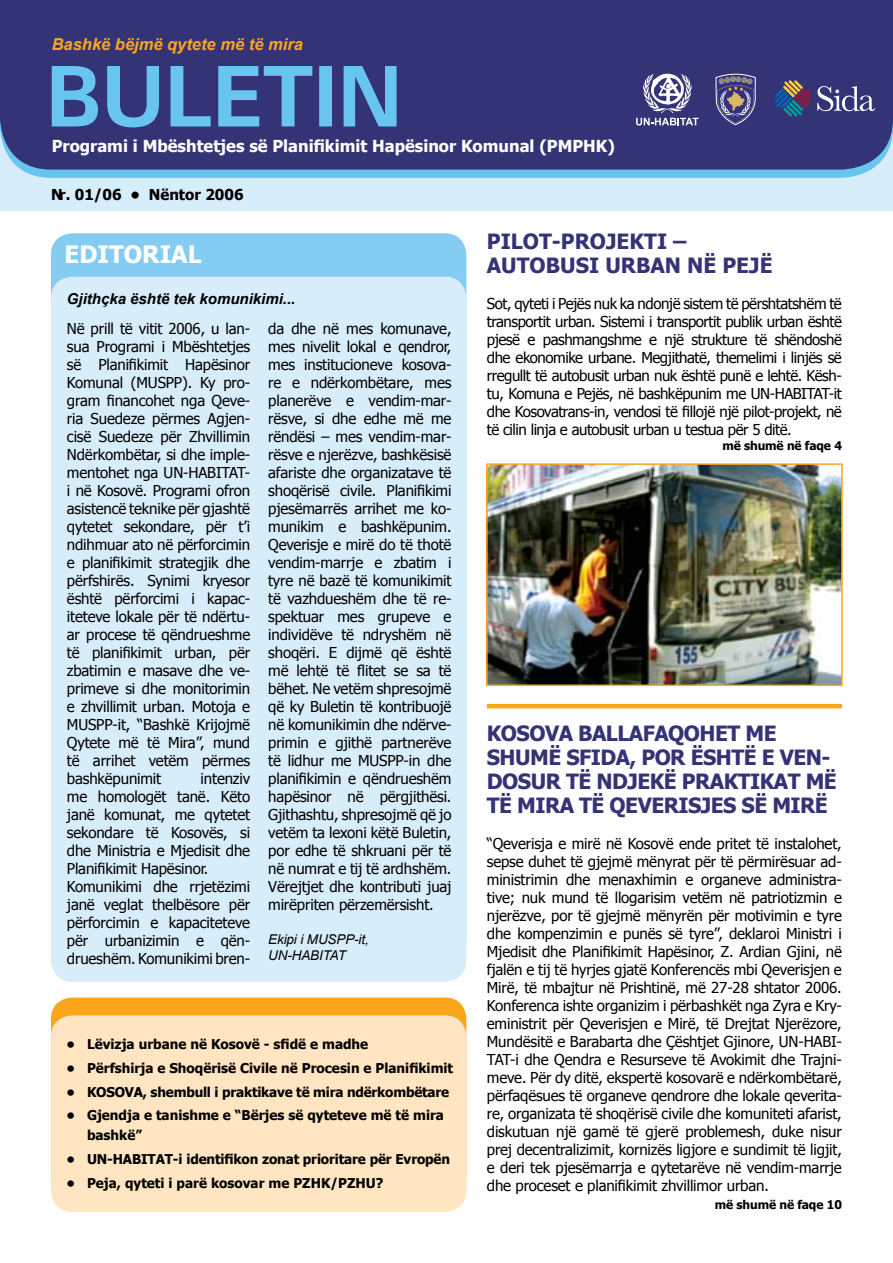
<style>
.page{position:relative;width:893px;height:1263px;background:#fff}
.page>*{position:absolute;margin:0;border:0;box-sizing:border-box;transform-origin:0 0}
.t1{font:700 24px "Tahoma";color:#fff}
.t2{font:700 21px/24px "Tahoma";letter-spacing:-.025em;color:#333376}
.t3{font:700 21px/24px "Tahoma";color:#333376}
.t4{font:700 16.5px "Tahoma";color:#fff}
.t5{font:italic 700 16.5px "Arial";color:#faa61a}
.t6{font:15px/18px "Tahoma";letter-spacing:-.01em;color:#000;text-align:justify}
.t7{font:italic 700 15px "Arial";color:#000}
.t8{font:700 15px "Tahoma";color:#000}
.t9{font:700 13.5px/19.5px "Tahoma";color:#000}
.t10{font:italic 13.5px/16.2px "Arial";letter-spacing:-.01em;color:#000}
.t11{font:700 12px "Tahoma";color:#000}
</style>
<div class="page">
<div style="left:51px;top:997px;width:415px;height:200px;background:#faa61a;border-radius:21px"></div>
<div style="left:51px;top:1015px;width:415px;height:197px;background:#ffe5c1;border-radius:21px"></div>
<div style="left:51px;top:233px;width:415px;height:726px;background:#84ccf1;border-radius:21px"></div>
<div style="left:51px;top:277px;width:415px;height:705px;background:#d8edfa;border-radius:21px"></div>
<div style="left:0;top:0;width:893px;height:211px;background:#d8edfa"></div>
<svg style="left:22px;top:170px;width:848px;height:8px;background:#6bc6f0"></svg>
<div style="left:0;top:0;width:893px;height:170px;background:#333376"></div>
<svg style="left:636px;top:74px;width:62px;height:51px;background:#7676a3"></svg>
<img style="left:489px;top:466px;width:351px;height:217px">
<div style="left:486px;top:463px;width:357px;height:223px;border:2px solid #faa61a"></div>
<svg style="left:715px;top:73px;width:41px;height:53px;background:#646189"></svg>
<svg style="left:775px;top:80px;width:36px;height:37px"></svg>
<svg style="left:817px;top:86px;width:58px;height:25px"></svg>
<hr style="left:487px;top:704px;width:355px;height:4px;background:#faa61a">
<svg style="left:52px;top:66px;width:345px;height:61px;background:#4c79b1"></svg>
<p class="t5" style="left:52px;top:33px;width:253px">Bashkë bëjmë qytete më të mira</p>
<p class="t4" style="left:52px;top:134px;width:565px">Programi i Mbështetjes së Planifikimit Hapësinor Komunal (PMPHK)</p>
<p class="t8" style="left:51px;top:184px;width:194px">Nr. 01/06 • Nëntor 2006</p>
<h1 class="t1" style="left:65px;top:238px;width:138px">Editorial</h1>
<h2 class="t3" style="left:487px;top:228px;width:287px">Pilot-Projekti –<br>Autobusi Urban në Pejë</h2>
<p class="t6" style="left:487px;top:294px;width:357px">Sot, qyteti i Pejës nuk ka ndonjë sistem të përshtatshëm të transportit urban. Sistemi i transportit publik urban është pjesë e pashmangshme e një strukture të shëndoshë dhe ekonomike urbane. Megjithatë, themelimi i linjës së rregullt të autobusit urban nuk është punë e lehtë. Kësh&shy;tu, Komuna e Pejës, në bashkëpunim me UN-HABITAT-it dhe Kosovatrans-in, vendosi të fillojë një pilot-projekt, në të cilin linja e autobusit urban u testua për 5 ditë.</p>
<p class="t11" style="left:722px;top:437px;width:121px">më shumë në faqe 4</p>
<p class="t7" style="left:67px;top:288px;width:230px">Gjithçka është tek komunikimi...</p>
<p class="t6" style="left:268px;top:318px;width:185px">da dhe në mes komunave, mes nivelit lokal e qendror, mes institucioneve kosova&shy;re e ndërkombëtare, mes planerëve e vendim-mar&shy;rësve, si dhe edhe më me rëndësi – mes vendim-mar&shy;rësve e njerëzve, bashkësisë afariste dhe organizatave të shoqërisë civile. Planifikimi pjesëmarrës arrihet me ko&shy;munikim e bashkëpunim.<br>Qeverisje e mirë do të thotë vendim-marrje e zbatim i tyre në bazë të komunikimit të vazhdueshëm dhe të re&shy;spektuar mes grupeve e individëve të ndryshëm në shoqëri. E dijmë që është më lehtë të flitet se sa të bëhet. Ne vetëm shpresojmë që ky Buletin të kontribuojë në komunikimin dhe ndërve&shy;primin e gjithë partnerëve të lidhur me MUSPP-in dhe planifikimin e qëndrueshëm hapësinor në përgjithësi.<br>Gjithashtu, shpresojmë që jo vetëm ta lexoni këtë Buletin, por edhe të shkruani për të në numrat e tij të ardhshëm.<br>Vërejtjet dhe kontributi juaj mirëpriten përzemërsisht.</p>
<p class="t10" style="left:268px;top:931px;width:102px">Ekipi i MUSPP-it,<br>UN-HABITAT</p>
<p class="t6" style="left:67px;top:318px;width:185px">Në prill të vitit 2006, u lan&shy;sua Programi i Mbështetjes së Planifikimit Hapësinor Komunal (MUSPP). Ky pro&shy;gram financohet nga Qeve&shy;ria Suedeze përmes Agjen&shy;cisë Suedeze për Zhvillimin Ndërkombëtar, si dhe imple&shy;mentohet nga UN-HABITAT&shy;i në Kosovë. Programi ofron asistencë teknike për gjashtë qytetet sekondare, për t’i ndihmuar ato në përforcimin e planifikimit strategjik dhe përfshirës. Synimi kryesor është përforcimi i kapac&shy;iteteve lokale për të ndërtu&shy;ar procese të qëndrueshme të planifikimit urban, për zbatimin e masave dhe ve&shy;primeve si dhe monitorimin e zhvillimit urban. Motoja e MUSPP-it, “Bashkë Krijojmë Qytete më të Mira”, mund të arrihet vetëm përmes bashkëpunimit</p>
<h2 class="t2" style="left:487px;top:720px;width:351px">Kosova ballafaqohet me shumë sfida, por është e ven - dosur të ndjekë praktikat më të mira të qeverisjes së mirë</h2>
<p class="t6" style="left:487px;top:834px;width:357px">“Qeverisja e mirë në Kosovë ende pritet të instalohet, sepse duhet të gjejmë mënyrat për të përmirësuar ad&shy;ministrimin dhe menaxhimin e organeve administra&shy;tive; nuk mund të llogarisim vetëm në patriotizmin e njerëzve, por të gjejmë mënyrën për motivimin e tyre dhe kompenzimin e punës së tyre”, deklaroi Ministri i Mjedisit dhe Planifikimit Hapësinor, Z. Ardian Gjini, në fjalën e tij të hyrjes gjatë Konferencës mbi Qeverisjen e Mirë, të mbajtur në Prishtinë, më 27-28 shtator 2006.<br>Konferenca ishte organizim i përbashkët nga Zyra e Kry&shy;eministrit për Qeverisjen e Mirë, të Drejtat Njerëzore, Mundësitë e Barabarta dhe Çështjet Gjinore, UN-HABI-TAT-i dhe Qendra e Resurseve të Avokimit dhe Trajni&shy;meve. Për dy ditë, ekspertë kosovarë e ndërkombëtarë, përfaqësues të organeve qendrore dhe lokale qeverita&shy;re, organizata të shoqërisë civile dhe komuniteti afarist, diskutuan një gamë të gjerë problemesh, duke nisur prej decentralizimit, kornizës ligjore e sundimit të ligjit, e deri tek pjesëmarrja e qytetarëve në vendim-marrje dhe proceset e planifikimit zhvillimor urban.</p>
<p class="t11" style="left:715px;top:1196px;width:129px">më shumë në faqe 10</p>
<p class="t6" style="left:67px;top:768px;width:185px;text-align:left;text-indent:134px">intenziv me homologët tanë. Këto janë komunat, me qytetet sekondare të Kosovës, si dhe Ministria e Mjedisit dhe<br>Planifikimit Hapësinor.<br>Komunikimi dhe rrjetëzimi janë veglat thelbësore për përforcimin e kapaciteteve për urbanizimin e qën&shy;drueshëm. Komunikimi bren-</p>
<p class="t9" style="left:67px;top:1034px;width:303px">• Lëvizja urbane në Kosovë - sfidë e madhe</p>
<p class="t9" style="left:67px;top:1057px;width:388px">• Përfshirja e Shoqërisë Civile në Procesin e Planifikimit</p>
<p class="t9" style="left:67px;top:1081px;width:384px">• KOSOVA, shembull i praktikave të mira ndërkombëtare</p>
<p class="t9" style="left:87px;top:1105px;width:359px;text-indent:-20px">• Gjendja e tanishme e “Bërjes së qyteteve më të mira bashkë”</p>
<p class="t9" style="left:67px;top:1148px;width:385px">• UN-HABITAT-i identifikon zonat prioritare për Evropën</p>
<p class="t9" style="left:67px;top:1172px;width:318px">• Peja, qyteti i parë kosovar me PZHK/PZHU?</p>
</div>
